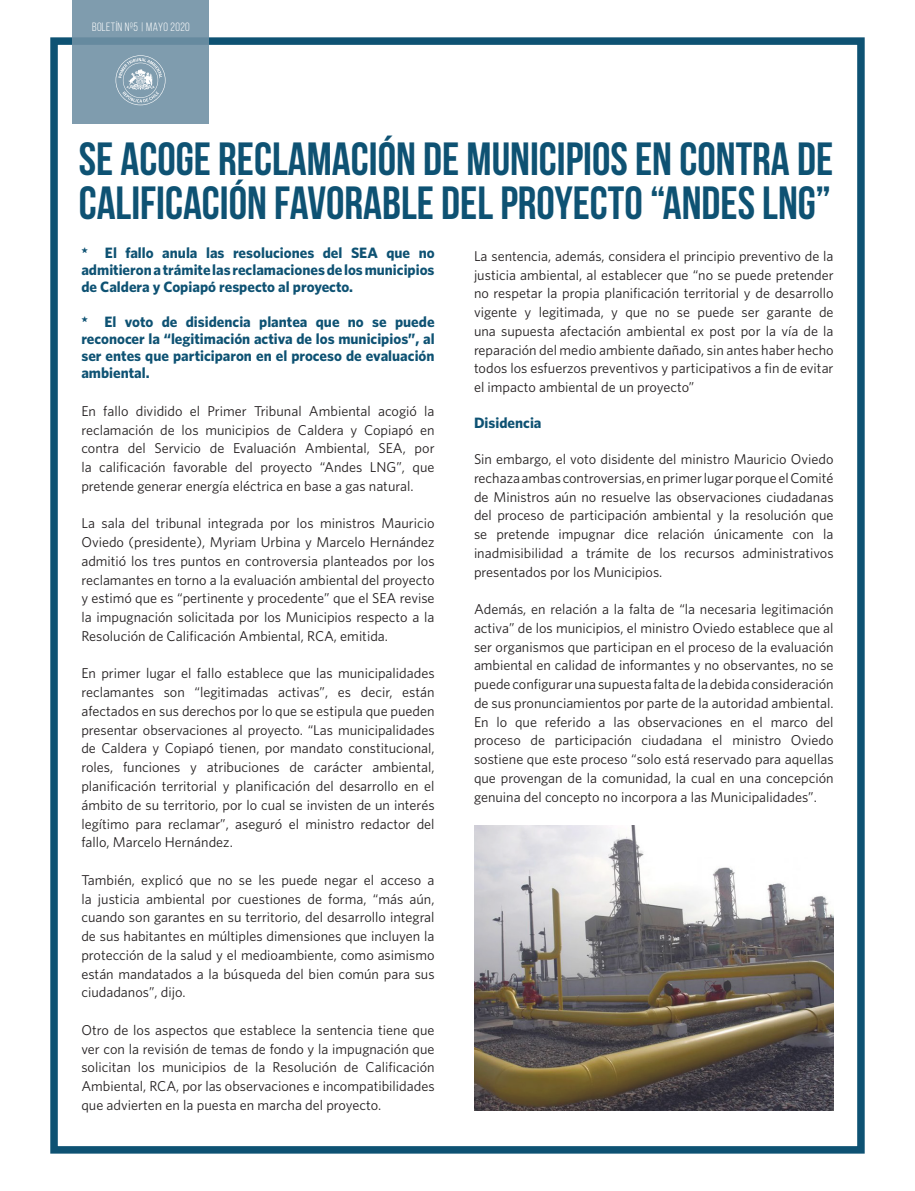
<style>
.page{position:relative;width:915px;height:1191px;background:#fff}
.page>*{position:absolute;margin:0;border:0;box-sizing:border-box;transform-origin:0 0}
.t1{font:700 46.5px/43.5px "Bebas Neue";color:#0e5273}
.t2{font:700 15px/17.2px "Whitney";color:#0e5273;text-align:justify}
.t3{font:14.25px/18.8px "Whitney";color:#231f20;text-align:justify}
.t4{font:12px "Bebas Neue";letter-spacing:.03em;color:#fff}
</style>
<div class="page">
<div style="left:50px;top:37px;width:814px;height:1116px;border:8px solid #0e5273"></div>
<svg style="left:72px;top:0;width:136px;height:124px;background:#7d9aac"></svg>
<svg style="left:115px;top:55px;width:50px;height:50px;background:#98afbe"></svg>
<img style="left:474px;top:825px;width:359px;height:285px">
<p class="t4" style="left:92px;top:21px;width:99px">BOLETÍN nº5 | MAYO 2020</p>
<p class="t1" style="left:79px;top:137px;width:755px">SE ACOGE RECLAMACIÓN DE MUNICIPIOS EN CONTRA DE<br>CALIFICACIÓN FAVORABLE DEL PROYECTO “ANDES LNG”</p>
<p class="t2" style="left:81px;top:243px;width:354px">* El fallo anula las resoluciones del SEA que no admitieron a trámite las reclamaciones de los municipios de Caldera y Copiapó respecto al proyecto.</p>
<p class="t2" style="left:81px;top:312px;width:354px">* El voto de disidencia plantea que no se puede reconocer la “legitimación activa de los municipios”, al ser entes que participaron en el proceso de evaluación ambiental.</p>
<p class="t3" style="left:81px;top:401px;width:354px">En fallo dividido el Primer Tribunal Ambiental acogió la reclamación de los municipios de Caldera y Copiapó en contra del Servicio de Evaluación Ambiental, SEA, por la calificación favorable del proyecto “Andes LNG”, que pretende generar energía eléctrica en base a gas natural.</p>
<p class="t3" style="left:81px;top:514px;width:354px">La sala del tribunal integrada por los ministros Mauricio Oviedo (presidente), Myriam Urbina y Marcelo Hernández admitió los tres puntos en controversia planteados por los reclamantes en torno a la evaluación ambiental del proyecto y estimó que es “pertinente y procedente” que el SEA revise la impugnación solicitada por los Municipios respecto a la Resolución de Calificación Ambiental, RCA, emitida.</p>
<p class="t3" style="left:81px;top:664px;width:354px">En primer lugar el fallo establece que las municipalidades reclamantes son “legitimadas activas”, es decir, están afectados en sus derechos por lo que se estipula que pueden presentar observaciones al proyecto. “Las municipalidades de Caldera y Copiapó tienen, por mandato constitucional, roles, funciones y atribuciones de carácter ambiental, planificación territorial y planificación del desarrollo en el ámbito de su territorio, por lo cual se invisten de un interés legítimo para reclamar”, aseguró el ministro redactor del fallo, Marcelo Hernández.</p>
<p class="t3" style="left:81px;top:870px;width:354px">También, explicó que no se les puede negar el acceso a la justicia ambiental por cuestiones de forma, “más aún, cuando son garantes en su territorio, del desarrollo integral de sus habitantes en múltiples dimensiones que incluyen la protección de la salud y el medioambiente, como asimismo están mandatados a la búsqueda del bien común para sus ciudadanos”, dijo.</p>
<p class="t3" style="left:81px;top:1020px;width:354px">Otro de los aspectos que establece la sentencia tiene que ver con la revisión de temas de fondo y la impugnación que solicitan los municipios de la Resolución de Calificación Ambiental, RCA, por las observaciones e incompatibilidades que advierten en la puesta en marcha del proyecto.</p>
<p class="t3" style="left:474px;top:246px;width:361px">La sentencia, además, considera el principio preventivo de la justicia ambiental, al establecer que “no se puede pretender no respetar la propia planificación territorial y de desarrollo vigente y legitimada, y que no se puede ser garante de una supuesta afectación ambiental ex post por la vía de la reparación del medio ambiente dañado, sin antes haber hecho todos los esfuerzos preventivos y participativos a fin de evitar el impacto ambiental de un proyecto”</p>
<p class="t2" style="left:474px;top:414px;width:69px">Disidencia</p>
<p class="t3" style="left:474px;top:449px;width:361px">Sin embargo, el voto disidente del ministro Mauricio Oviedo rechaza ambas controversias, en primer lugar porque el Comité de Ministros aún no resuelve las observaciones ciudadanas del proceso de participación ambiental y la resolución que se pretende impugnar dice relación únicamente con la inadmisibilidad a trámite de los recursos administrativos presentados por los Municipios.</p>
<p class="t3" style="left:474px;top:599px;width:361px">Además, en relación a la falta de “la necesaria legitimación activa” de los municipios, el ministro Oviedo establece que al ser organismos que participan en el proceso de la evaluación ambiental en calidad de informantes y no observantes, no se puede configurar una supuesta falta de la debida consideración de sus pronunciamientos por parte de la autoridad ambiental.</p>
<p class="t3" style="left:474px;top:712px;width:361px">En lo que referido a las observaciones en el marco del proceso de participación ciudadana el ministro Oviedo sostiene que este proceso “solo está reservado para aquellas que provengan de la comunidad, la cual en una concepción genuina del concepto no incorpora a las Municipalidades”.</p>
</div>
